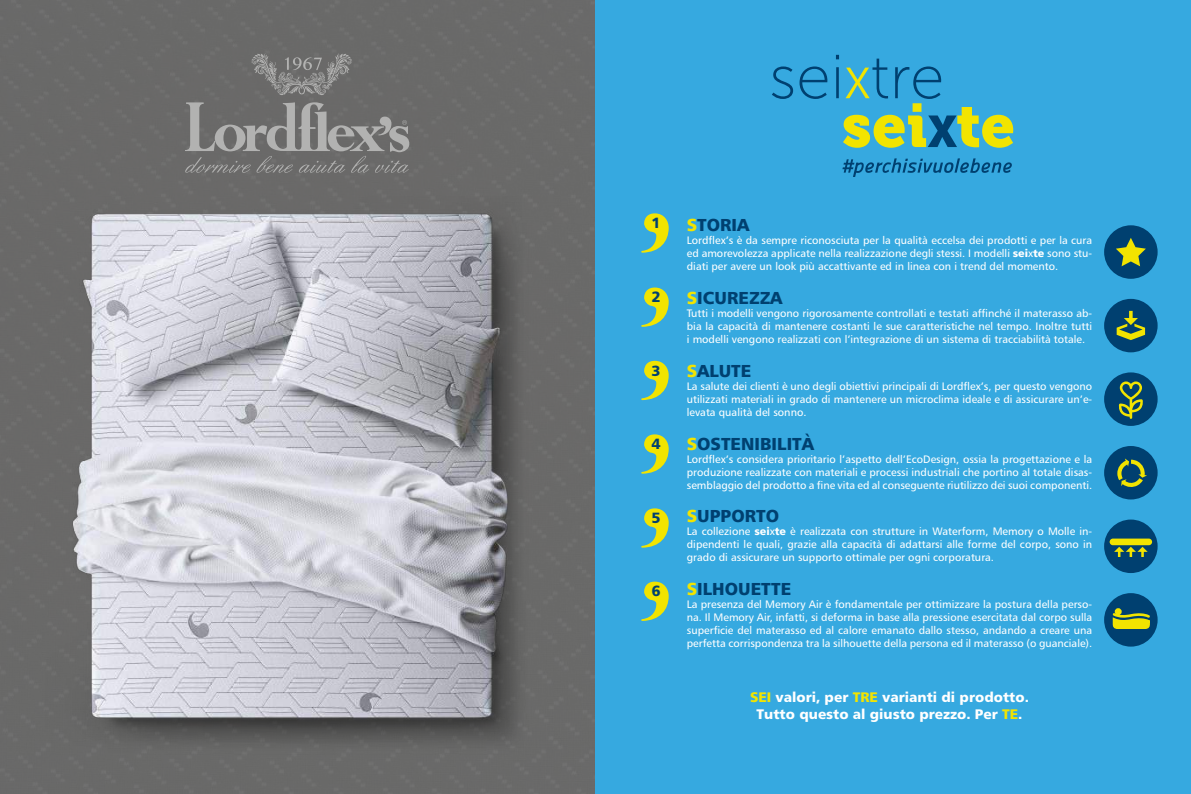
<style>
.page{position:relative;width:1191px;height:794px;background:#fff}
.page>*{position:absolute;margin:0;border:0;box-sizing:border-box;transform-origin:0 0}
.t1{font:17.32px "Humanist 777 BT Black B";color:#004070}
.t2{font:14.88px "Humanist 777 BT Black B";color:#004070}
.t3{font:13.83px/16.6px "Humanist 777 BT Black B";color:#fff;text-align:center}
.t4{font:10.85px/13px "Humanist 777 BT Roman B";color:#fff;text-align:justify}
.s1{color:#f2e400}
.s2{font-family:"Humanist 777 BT Black B"}
</style>
<div class="page">
<div style="left:0;top:0;width:595px;height:794px;background:#696968"></div>
<div style="left:595px;top:0;width:596px;height:794px;background:#36a9e0"></div>
<svg style="left:641px;top:213px;width:28px;height:40px"></svg>
<svg style="left:641px;top:287px;width:28px;height:40px"></svg>
<svg style="left:641px;top:361px;width:28px;height:39px"></svg>
<svg style="left:641px;top:434px;width:28px;height:40px"></svg>
<svg style="left:641px;top:508px;width:28px;height:39px"></svg>
<svg style="left:641px;top:581px;width:28px;height:40px"></svg>
<div style="left:1104px;top:225px;width:53px;height:54px;background:#004070;border-radius:50%"></div>
<svg style="left:1116px;top:238px;width:29px;height:28px"></svg>
<div style="left:1104px;top:519px;width:53px;height:54px;background:#004070;border-radius:50%"></div>
<svg style="left:1114px;top:547px;width:33px;height:10px"></svg>
<div style="left:1109px;top:538px;width:43px;height:7px;background:#f2e400;border-radius:3px"></div>
<div style="left:1104px;top:299px;width:53px;height:53px;background:#004070;border-radius:50%"></div>
<svg style="left:1116px;top:311px;width:29px;height:29px"></svg>
<div style="left:1104px;top:593px;width:53px;height:53px;background:#004070;border-radius:50%"></div>
<svg style="left:1112px;top:609px;width:38px;height:20px"></svg>
<div style="left:1114px;top:608px;width:7px;height:7px;border:3px solid #f2e400;border-radius:50%"></div>
<div style="left:1104px;top:372px;width:53px;height:54px;background:#004070;border-radius:50%"></div>
<svg style="left:1118px;top:381px;width:25px;height:38px"></svg>
<div style="left:1104px;top:446px;width:53px;height:53px;background:#004070;border-radius:50%"></div>
<svg style="left:1117px;top:458px;width:30px;height:29px"></svg>
<svg style="left:251px;top:54px;width:101px;height:41px;background:#7b7b7a"></svg>
<svg style="left:185px;top:102px;width:225px;height:71px;background:#7e7d7c"></svg>
<img style="left:46px;top:196px;width:497px;height:593px">
<svg style="left:772px;top:66px;width:21px;height:33px"></svg>
<svg style="left:799px;top:66px;width:28px;height:33px"></svg>
<svg style="left:836px;top:55px;width:177px;height:93px"></svg>
<svg style="left:842px;top:158px;width:169px;height:19px"></svg>
<h2 class="t2" style="left:651px;top:214px;width:11px">1</h2>
<h2 class="t2" style="left:651px;top:287px;width:11px">2</h2>
<h2 class="t2" style="left:651px;top:361px;width:11px">3</h2>
<h2 class="t2" style="left:651px;top:434px;width:11px">4</h2>
<h2 class="t2" style="left:651px;top:508px;width:11px">5</h2>
<h2 class="t2" style="left:651px;top:581px;width:11px">6</h2>
<h1 class="t1" style="left:687px;top:214px;width:64px"><span class="s1">S</span>TORIA</h1>
<p class="t4" style="left:687px;top:234px;width:407px">Lordflex’s è da sempre riconosciuta per la qualità eccelsa dei prodotti e per la cura ed amorevolezza applicate nella realizzazione degli stessi. I modelli <span class="s2">sei</span>x<span class="s2">te</span> sono stu&shy;diati per avere un look più accattivante ed in linea con i trend del momento.</p>
<h1 class="t1" style="left:687px;top:287px;width:97px"><span class="s1">S</span>ICUREZZA</h1>
<p class="t4" style="left:687px;top:306px;width:407px">Tutti i modelli vengono rigorosamente controllati e testati affinché il materasso ab&shy;bia la capacità di mantenere costanti le sue caratteristiche nel tempo. Inoltre tutti i modelli vengono realizzati con l’integrazione di un sistema di tracciabilità totale.</p>
<h1 class="t1" style="left:687px;top:359px;width:66px"><span class="s1">S</span>ALUTE</h1>
<p class="t4" style="left:687px;top:379px;width:407px">La salute dei clienti è uno degli obiettivi principali di Lordflex’s, per questo vengono utilizzati materiali in grado di mantenere un microclima ideale e di assicurare un’e&shy;levata qualità del sonno.</p>
<h1 class="t1" style="left:687px;top:432px;width:129px"><span class="s1">S</span>OSTENIBILITÀ</h1>
<p class="t4" style="left:687px;top:452px;width:407px">Lordflex’s considera prioritario l’aspetto dell’EcoDesign, ossia la progettazione e la produzione realizzate con materiali e processi industriali che portino al totale disas&shy;semblaggio del prodotto a fine vita ed al conseguente riutilizzo dei suoi componenti.</p>
<h1 class="t1" style="left:687px;top:505px;width:94px"><span class="s1">S</span>UPPORTO</h1>
<p class="t4" style="left:687px;top:525px;width:407px">La collezione <span class="s2">sei</span>x<span class="s2">te</span> è realizzata con strutture in Waterform, Memory o Molle in&shy;dipendenti le quali, grazie alla capacità di adattarsi alle forme del corpo, sono in grado di assicurare un supporto ottimale per ogni corporatura.</p>
<h1 class="t1" style="left:687px;top:578px;width:106px"><span class="s1">S</span>ILHOUETTE</h1>
<p class="t4" style="left:687px;top:597px;width:407px">La presenza del Memory Air è fondamentale per ottimizzare la postura della perso&shy;na. Il Memory Air, infatti, si deforma in base alla pressione esercitata dal corpo sulla superficie del materasso ed al calore emanato dallo stesso, andando a creare una perfetta corrispondenza tra la silhouette della persona ed il materasso (o guanciale).</p>
<p class="t3" style="left:750px;top:688px;width:280px"><span class="s1">SEI</span> valori, per <span class="s1">TRE</span> varianti di prodotto.<br>Tutto questo al giusto prezzo. Per <span class="s1">TE</span>.</p>
</div>
